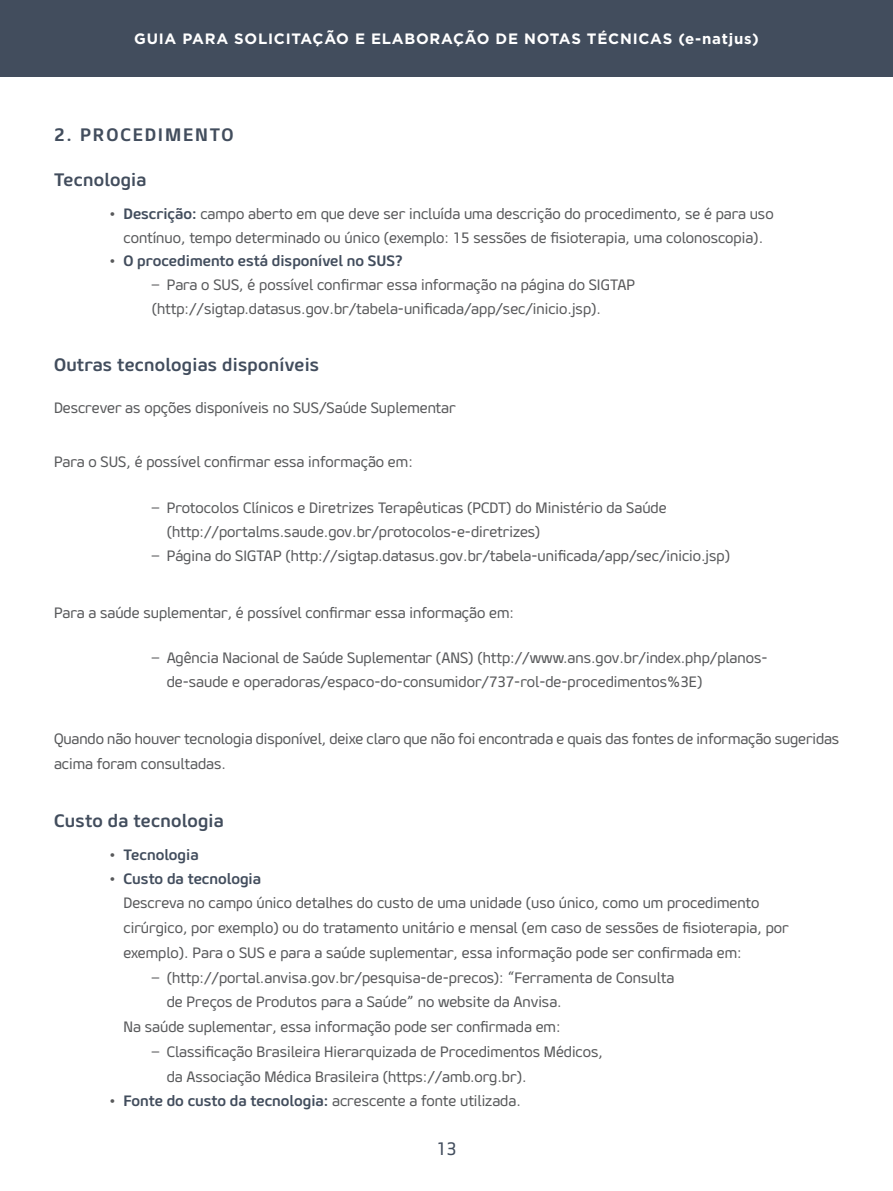
<style>
.page{position:relative;width:893px;height:1191px;background:#fff}
.page>*{position:absolute;margin:0;border:0;box-sizing:border-box;transform-origin:0 0}
.t1{font:700 18px "Geon";letter-spacing:.015em;color:#424d5d}
.t2{font:700 18px "Geon";letter-spacing:.1em;color:#424d5d}
.t3{font:18px "Geon";color:#424d5d}
.t4{font:15px/24.8px "Geon";color:#58595b}
.t5{font:700 15px "Gotham";letter-spacing:.05em;color:#fff}
.t6{font:700 15px "Geon";color:#424d5d}
.s1{font-weight:700;color:#424d5d}
.s2{font-weight:400;color:#58595b}
</style>
<div class="page">
<div style="left:0;top:0;width:893px;height:77px;background:#424d5d"></div>
<p class="t5" style="left:134px;top:29px;width:626px">GUIA PARA SOLICITAÇÃO E ELABORAÇÃO DE NOTAS TÉCNICAS (e-natjus)</p>
<p class="t2" style="left:54px;top:122px;width:181px">2. PROCEDIMENTO</p>
<p class="t1" style="left:54px;top:168px;width:94px">Tecnologia</p>
<p class="t4" style="left:109px;top:201px;width:666px;line-height:24px;text-align:center">• <span class="s1">Descrição:</span> campo aberto em que deve ser incluída uma descrição do procedimento, se é para uso contínuo, tempo determinado ou único (exemplo: 15 sessões de fisioterapia, uma colonoscopia).</p>
<p class="t6" style="left:109px;top:251px;width:295px"><span class="s2">•</span> O procedimento está disponível no SUS?</p>
<p class="t4" style="left:152px;top:273px;width:485px;line-height:24px">– Para o SUS, é possível confirmar essa informação na página do SIGTAP (http://sigtap.datasus.gov.br/tabela-unificada/app/sec/inicio.jsp).</p>
<p class="t1" style="left:54px;top:353px;width:267px">Outras tecnologias disponíveis</p>
<p class="t4" style="left:54px;top:395px;width:403px">Descrever as opções disponíveis no SUS/Saúde Suplementar</p>
<p class="t4" style="left:54px;top:449px;width:360px">Para o SUS, é possível confirmar essa informação em:</p>
<p class="t4" style="left:167px;top:495px;width:501px;line-height:24px;text-indent:-15px">– Protocolos Clínicos e Diretrizes Terapêuticas (PCDT) do Ministério da Saúde (http://portalms.saude.gov.br/protocolos-e-diretrizes)</p>
<p class="t4" style="left:152px;top:542px;width:580px">– Página do SIGTAP (http://sigtap.datasus.gov.br/tabela-unificada/app/sec/inicio.jsp)</p>
<p class="t4" style="left:54px;top:600px;width:462px">Para a saúde suplementar, é possível confirmar essa informação em:</p>
<p class="t4" style="left:167px;top:645px;width:600px;line-height:24px;text-indent:-15px">– Agência Nacional de Saúde Suplementar (ANS) (http://www.ans.gov.br/index.php/planos&shy;de-saude e operadoras/espaco-do-consumidor/737-rol-de-procedimentos%3E)</p>
<p class="t4" style="left:54px;top:726px;width:787px">Quando não houver tecnologia disponível, deixe claro que não foi encontrada e quais das fontes de informação sugeridas acima foram consultadas.</p>
<p class="t1" style="left:54px;top:809px;width:171px">Custo da tecnologia</p>
<p class="t6" style="left:109px;top:844px;width:91px"><span class="s2">•</span> Tecnologia</p>
<p class="t4" style="left:124px;top:865px;width:667px;text-indent:-14px">• <span class="s1">Custo da tecnologia<br></span>Descreva no campo único detalhes do custo de uma unidade (uso único, como um procedimento cirúrgico, por exemplo) ou do tratamento unitário e mensal (em caso de sessões de fisioterapia, por exemplo). Para o SUS e para a saúde suplementar, essa informação pode ser confirmada em:</p>
<p class="t4" style="left:167px;top:964px;width:509px;text-indent:-15px">– (http://portal.anvisa.gov.br/pesquisa-de-precos): “Ferramenta de Consulta de Preços de Produtos para a Saúde” no website da Anvisa.</p>
<p class="t4" style="left:109px;top:1014px;width:453px">• Na saúde suplementar, essa informação pode ser confirmada em:</p>
<p class="t4" style="left:167px;top:1038px;width:438px;text-indent:-15px">– Classificação Brasileira Hierarquizada de Procedimentos Médicos, da Associação Médica Brasileira (https://amb.org.br).</p>
<p class="t4" style="left:109px;top:1087px;width:413px">• <span class="s1">Fonte do custo da tecnologia:</span> acrescente a fonte utilizada.</p>
<p class="t3" style="left:436px;top:1137px;width:22px">13</p>
</div>
